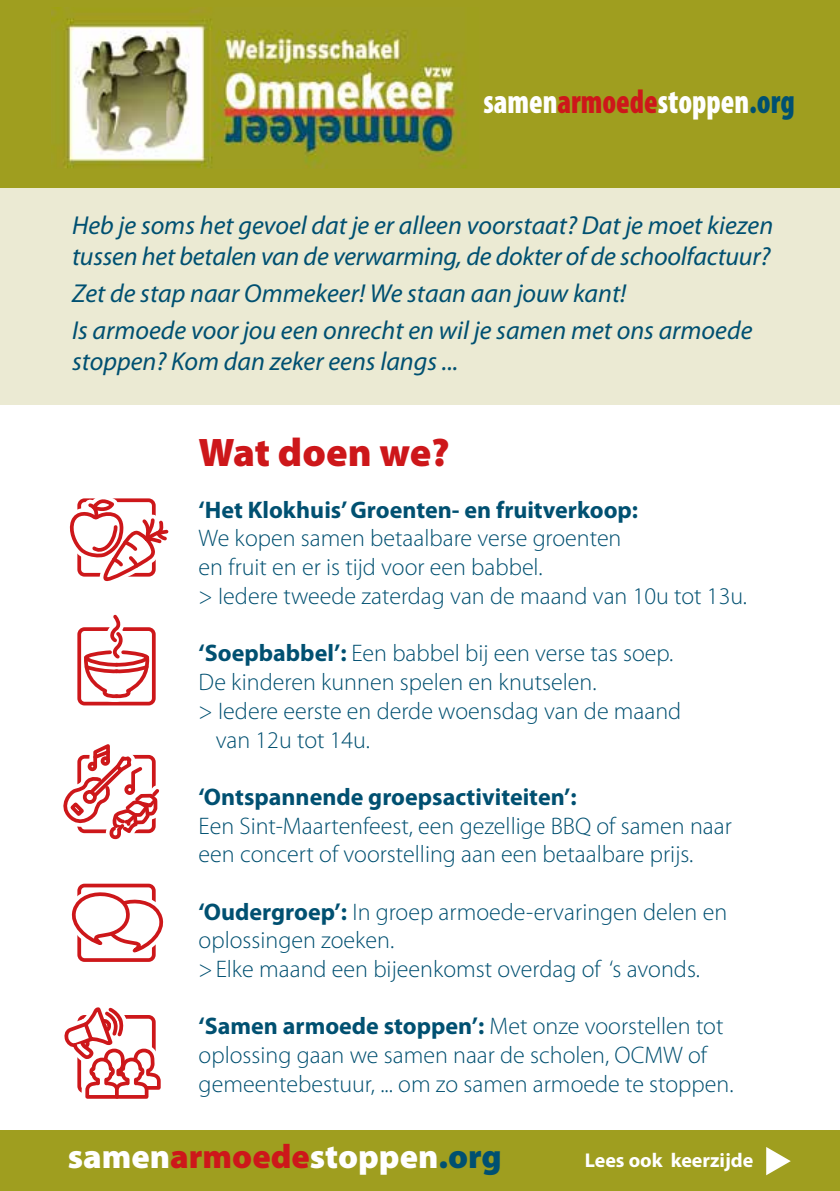
<style>
.page{position:relative;width:840px;height:1191px;background:#fff}
.page>*{position:absolute;margin:0;border:0;box-sizing:border-box;transform-origin:0 0}
.t1{font:900 40px "Myriad Pro";letter-spacing:-.005em;color:#cd171a}
.t2{font:900 condensed 34px "Myriad Pro";color:#fff;scale:.9 1}
.t3{font:900 34px "Myriad Pro";color:#fff}
.t4{font:italic 26px/31.2px "Myriad Pro";color:#005071}
.t5{font:300 24px/28.8px "Myriad Pro";color:#005071}
.t6{font:700 24px "Myriad Pro";color:#005071}
.t7{font:700 20px "Myriad Pro";color:#fff}
.s1{color:#cd171a}
.s2{color:#005071}
.s3{font-weight:700}
</style>
<div class="page">
<div style="left:0;top:1130px;width:839px;height:61px;background:#9f9e1f"></div>
<div style="left:0;top:180px;width:839px;height:225px;background:#ebead3"></div>
<svg style="left:69px;top:498px;width:100px;height:84px"></svg>
<div style="left:77px;top:627px;width:78px;height:78px;border:4px solid #cd171a;border-radius:5px"></div>
<svg style="left:81px;top:614px;width:71px;height:92px"></svg>
<svg style="left:63px;top:744px;width:97px;height:96px"></svg>
<div style="left:111px;top:751px;width:9px;height:9px;background:#fff;border-radius:50%"></div>
<svg style="left:71px;top:883px;width:93px;height:79px"></svg>
<svg style="left:64px;top:1007px;width:97px;height:92px"></svg>
<svg style="left:766px;top:1147px;width:24px;height:28px"></svg>
<div style="left:0;top:0;width:839px;height:187px;background:#9f9e1f"></div>
<img style="left:51px;top:7px;width:415px;height:161px">
<h2 class="t2" style="left:483px;top:80px;width:347px">samen<span class="s1">armoede</span>stoppen<span class="s2">.org</span></h2>
<p class="t4" style="left:72px;top:209px;width:702px">Heb je soms het gevoel dat je er alleen voorstaat? Dat je moet kiezen tussen het betalen van de verwarming, de dokter of de schoolfactuur?</p>
<p class="t4" style="left:72px;top:274px;width:681px;line-height:36.8px">Zet de stap naar Ommekeer! We staan aan jouw kant!<br>Is armoede voor jou een onrecht en wil je samen met ons armoede</p>
<p class="t4" style="left:72px;top:345px;width:387px">stoppen? Kom dan zeker eens langs ...</p>
<h1 class="t1" style="left:198px;top:426px;width:252px">Wat doen we?</h1>
<p class="t6" style="left:198px;top:494px;width:441px">‘Het Klokhuis’ Groenten- en fruitverkoop:</p>
<p class="t5" style="left:198px;top:524px;width:549px">We kopen samen betaalbare verse groenten<br>en fruit en er is tijd voor een babbel.<br>&gt; Iedere tweede zaterdag van de maand van 10u tot 13u.</p>
<p class="t5" style="left:198px;top:638px;width:476px"><span class="s3">‘Soepbabbel’:</span> Een babbel bij een verse tas soep.</p>
<p class="t5" style="left:198px;top:667px;width:399px">De kinderen kunnen spelen en knutselen.</p>
<p class="t5" style="left:198px;top:696px;width:484px">&gt; Iedere eerste en derde woensdag van de maand</p>
<p class="t5" style="left:215px;top:725px;width:156px">van 12u tot 14u.</p>
<p class="t6" style="left:198px;top:781px;width:379px">‘Ontspannende groepsactiviteiten’:</p>
<p class="t5" style="left:198px;top:811px;width:534px">Een Sint-Maartenfeest, een gezellige BBQ of samen naar een concert of voorstelling aan een betaalbare prijs.</p>
<p class="t5" style="left:198px;top:897px;width:530px"><span class="s3">‘Oudergroep’:</span> In groep armoede-ervaringen delen en oplossingen zoeken.<br>&gt;Elke maand een bijeenkomst overdag of ‘s avonds.</p>
<p class="t5" style="left:198px;top:1011px;width:536px"><span class="s3">‘Samen armoede stoppen’:</span> Met onze voorstellen tot oplossing gaan we samen naar de scholen, OCMW of gemeentebestuur, ... om zo samen armoede te stoppen.</p>
<h2 class="t3" style="left:68px;top:1134px;width:435px">samen<span class="s1">armoede</span>stoppen<span class="s2">.org</span></h2>
<p class="t7" style="left:584px;top:1146px;width:170px">Lees ook keerzijde</p>
</div>
